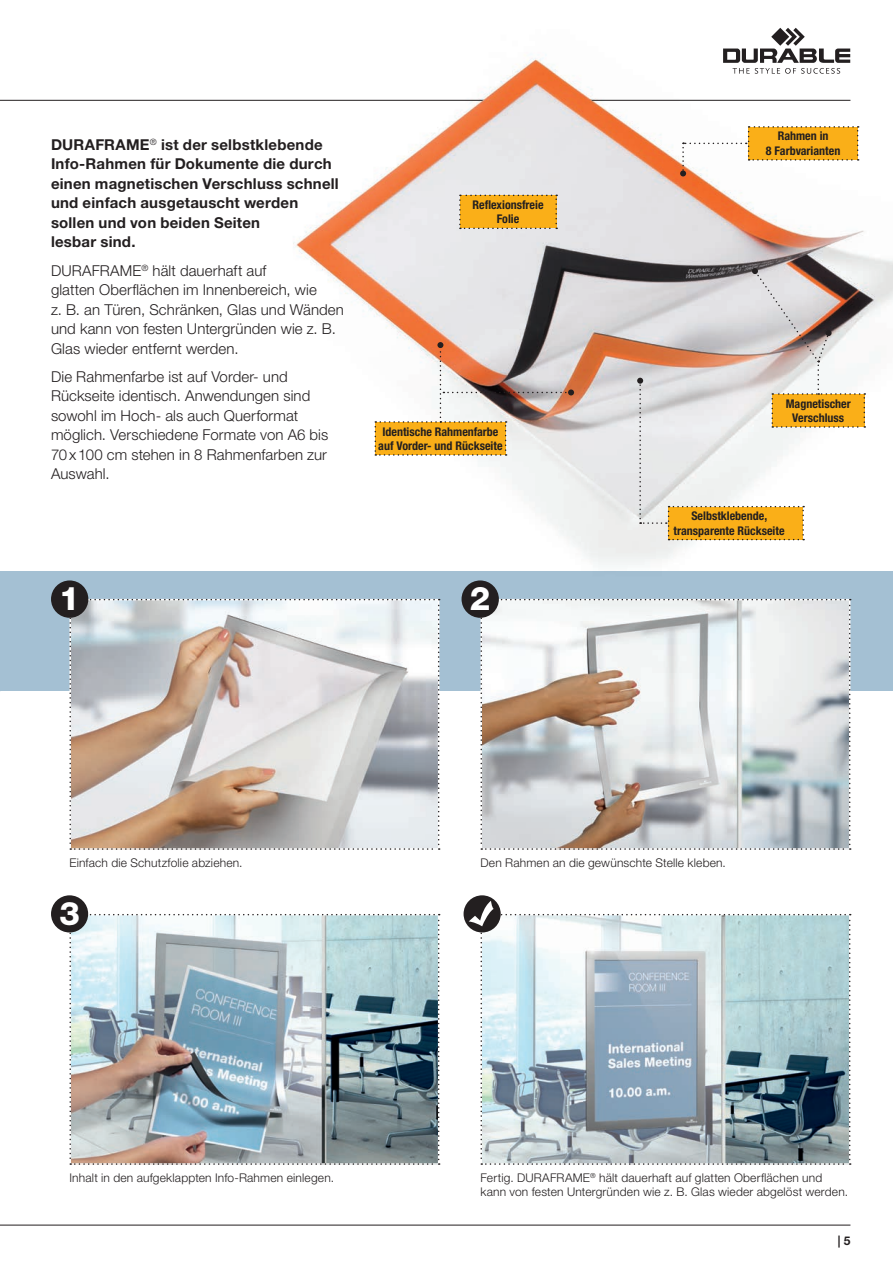
<style>
.page{position:relative;width:893px;height:1263px;background:#fff}
.page>*{position:absolute;margin:0;border:0;box-sizing:border-box;transform-origin:0 0}
.t1{font:800 32.55px "Helvetica Neue LT Pro";color:#fff}
.t2{font:800 32.4px "Helvetica Neue LT Pro";color:#fff}
.t3{font:300 15px/19.5px "Helvetica Neue LT Pro";letter-spacing:.005em;color:#231f20}
.t4{font:700 15px/19.5px "Helvetica Neue LT Pro";letter-spacing:.015em;color:#231f20}
.t5{font:300 12px/14.4px "Helvetica Neue LT Pro";letter-spacing:.015em;color:#231f20}
.t6{font:700 condensed 12px/14.4px "Helvetica Neue LT Pro";color:#231f20;text-align:center}
.t7{font:700 12px "Helvetica Neue LT Pro";color:#231f20}
</style>
<div class="page">
<div style="left:0;top:572px;width:893px;height:119px;background:#a4c0d3"></div>
<hr style="left:0;top:100px;width:850px;height:1px;background:#231f20">
<hr style="left:0;top:1225px;width:850px;height:1px;background:#231f20">
<svg style="left:69px;top:599px;width:371px;height:251px"></svg>
<svg style="left:480px;top:599px;width:371px;height:251px"></svg>
<img style="left:69px;top:914px;width:371px;height:251px">
<div style="left:51px;top:580px;width:37px;height:38px;background:#231f20;border-radius:50%"></div>
<div style="left:51px;top:895px;width:37px;height:37px;background:#231f20;border-radius:50%"></div>
<div style="left:462px;top:580px;width:37px;height:38px;background:#231f20;border-radius:50%"></div>
<div style="left:464px;top:895px;width:37px;height:37px;background:#231f20;border-radius:50%"></div>
<svg style="left:469px;top:901px;width:382px;height:264px"></svg>
<img style="left:178px;top:27px;width:715px;height:545px">
<img style="left:297px;top:60px;width:576px;height:455px">
<svg style="left:459px;top:195px;width:98px;height:34px"></svg>
<svg style="left:680px;top:126px;width:179px;height:50px"></svg>
<svg style="left:637px;top:268px;width:228px;height:272px"></svg>
<svg style="left:375px;top:342px;width:199px;height:114px"></svg>
<p class="t4" style="left:51px;top:134px;width:289px">DURAFRAME<sup>®</sup> ist der selbstklebende<br>Info-Rahmen für Dokumente die durch einen magnetischen Verschluss schnell und einfach ausgetauscht werden sollen und von beiden Seiten<br>lesbar sind.</p>
<p class="t3" style="left:51px;top:260px;width:294px">DURAFRAME<sup>®</sup> hält dauerhaft auf<br>glatten Oberflächen im Innenbereich, wie<br>z. B. an Türen, Schränken, Glas und Wänden und kann von festen Untergründen wie z. B.<br>Glas wieder entfernt werden.</p>
<p class="t3" style="left:51px;top:366px;width:279px">Die Rahmenfarbe ist auf Vorder- und Rückseite identisch. Anwendungen sind sowohl im Hoch- als auch Querformat möglich. Verschiedene Formate von A6 bis 70x100 cm stehen in 8 Rahmenfarben zur Auswahl.</p>
<p class="t6" style="left:472px;top:198px;width:73px">Reflexionsfreie<br>Folie</p>
<p class="t6" style="left:378px;top:424px;width:126px">Identische Rahmenfarbe auf Vorder- und Rückseite</p>
<h1 class="t1" style="left:59px;top:579px;width:22px">1</h1>
<h1 class="t1" style="left:470px;top:579px;width:22px">2</h1>
<p class="t6" style="left:766px;top:129px;width:76px">Rahmen in<br>8 Farbvarianten</p>
<p class="t6" style="left:786px;top:396px;width:67px">Magnetischer<br>Verschluss</p>
<p class="t6" style="left:674px;top:509px;width:113px">Selbstklebende, transparente Rückseite</p>
<p class="t5" style="left:69px;top:855px;width:172px">Einfach die Schutzfolie abziehen.</p>
<p class="t5" style="left:480px;top:855px;width:245px">Den Rahmen an die gewünschte Stelle kleben.</p>
<h2 class="t2" style="left:60px;top:894px;width:22px">3</h2>
<p class="t5" style="left:69px;top:1170px;width:264px">Inhalt in den aufgeklappten Info-Rahmen einlegen.</p>
<p class="t5" style="left:480px;top:1170px;width:367px">Fertig. DURAFRAME<sup>®</sup> hält dauerhaft auf glatten Oberflächen und kann von festen Untergründen wie z. B. Glas wieder abgelöst werden.</p>
<p class="t7" style="left:838px;top:1233px;width:14px">| 5</p>
</div>
